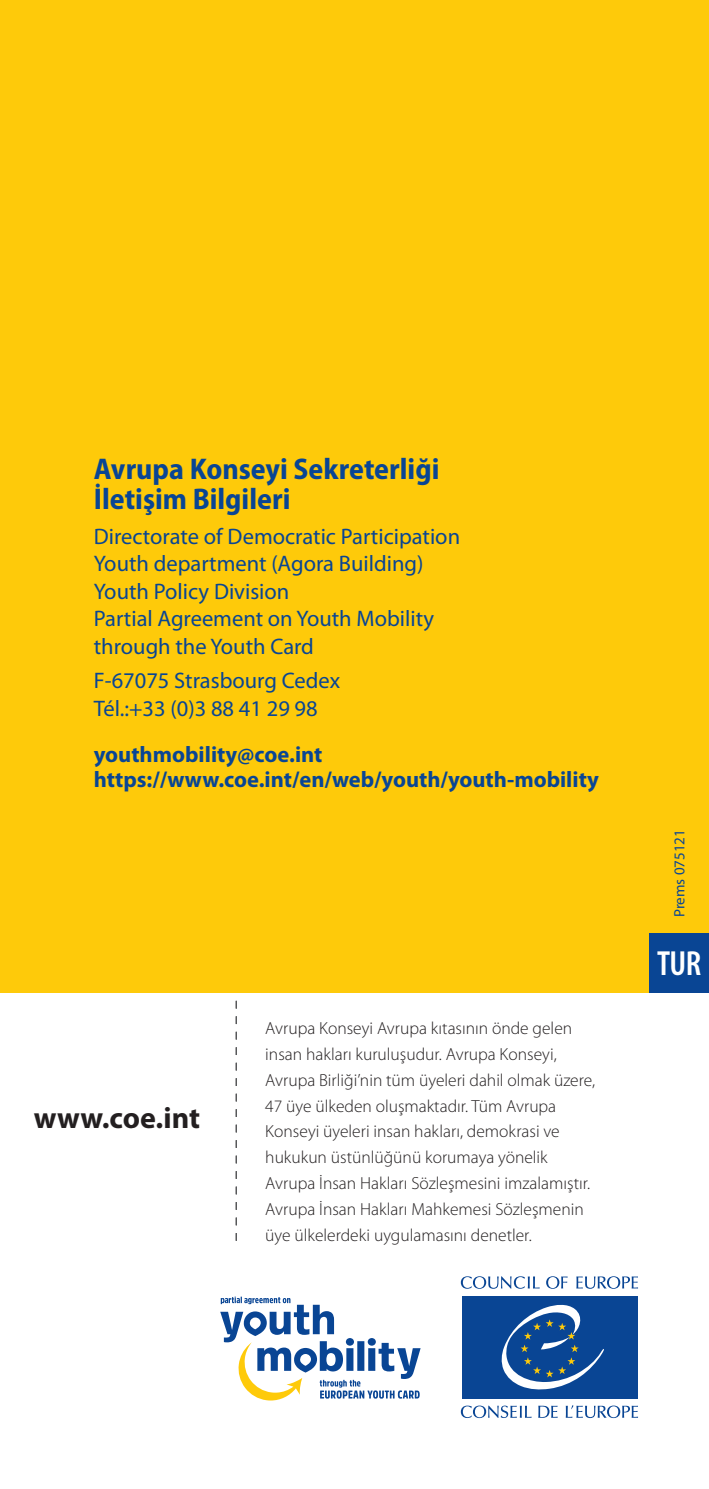
<style>
.page{position:relative;width:709px;height:1489px;background:#fff}
.page>*{position:absolute;margin:0;border:0;box-sizing:border-box;transform-origin:0 0}
.t1{font:600 condensed 35px "Myriad Pro";letter-spacing:-.025em;color:#fff}
.t2{font:700 semi-condensed 30px/30px "Myriad Pro";color:#094594}
.t3{font:700 30px "Myriad Pro";color:#231f20}
.t4{font:22.5px/27.5px "Myriad Pro";color:#094594}
.t5{font:700 22.5px/25px "Myriad Pro";color:#094594}
.t6{font:300 17.5px/25.8px "Myriad Pro";color:#231f20}
.t7{font:15px "Myriad Pro";color:#094594}
</style>
<div class="page">
<svg style="left:546px;top:1276px;width:21px;height:12px"></svg>
<svg style="left:576px;top:1276px;width:62px;height:12px"></svg>
<svg style="left:461px;top:1276px;width:78px;height:12px"></svg>
<svg style="left:566px;top:1405px;width:72px;height:12px"></svg>
<svg style="left:538px;top:1405px;width:19px;height:12px"></svg>
<svg style="left:461px;top:1405px;width:70px;height:12px"></svg>
<div style="left:462px;top:1295px;width:176px;height:103px;background:#094594"></div>
<svg style="left:501px;top:1304px;width:103px;height:85px"></svg>
<svg style="left:220px;top:1296px;width:200px;height:104px"></svg>
<svg style="left:236px;top:1000px;width:1px;height:240px"></svg>
<div style="left:0;top:0;width:709px;height:992px;background:#feca0a"></div>
<div style="left:649px;top:933px;width:60px;height:59px;background:#094594"></div>
<h2 class="t2" style="left:94px;top:453px;width:347px">Avrupa Konseyi Sekreterliği<br>İletişim Bilgileri</h2>
<p class="t4" style="left:94px;top:522px;width:368px">Directorate of Democratic Participation<br>Youth department (Agora Building)<br>Youth Policy Division<br>Partial Agreement on Youth Mobility through the Youth Card</p>
<p class="t4" style="left:94px;top:666px;width:248px">F-67075 Strasbourg Cedex<br>Tél.:+33 (0)3 88 41 29 98</p>
<p class="t5" style="left:94px;top:741px;width:506px">youthmobility@coe.int https://www.coe.int/en/web/youth/youth-mobility</p>
<h2 class="t3" style="left:34px;top:1098px;width:168px">www.coe.int</h2>
<p class="t6" style="left:265px;top:1015px;width:331px">Avrupa Konseyi Avrupa kıtasının önde gelen insan hakları kuruluşudur. Avrupa Konseyi, Avrupa Birliği’nin tüm üyeleri dahil olmak üzere, 47 üye ülkeden oluşmaktadır. Tüm Avrupa Konseyi üyeleri insan hakları, demokrasi ve hukukun üstünlüğünü korumaya yönelik Avrupa İnsan Hakları Sözleşmesini imzalamıştır.<br>Avrupa İnsan Hakları Mahkemesi Sözleşmenin üye ülkelerdeki uygulamasını denetler.</p>
<p class="t7" style="left:670px;top:917px;width:89px;rotate:-90deg">Prems 075121</p>
<h1 class="t1" style="left:657px;top:941px;width:46px">ENG</h1>
<h1 class="t1" style="left:657px;top:941px;width:46px">TUR</h1>
<h1 class="t1" style="left:657px;top:941px;width:45px">FRA</h1>
</div>
